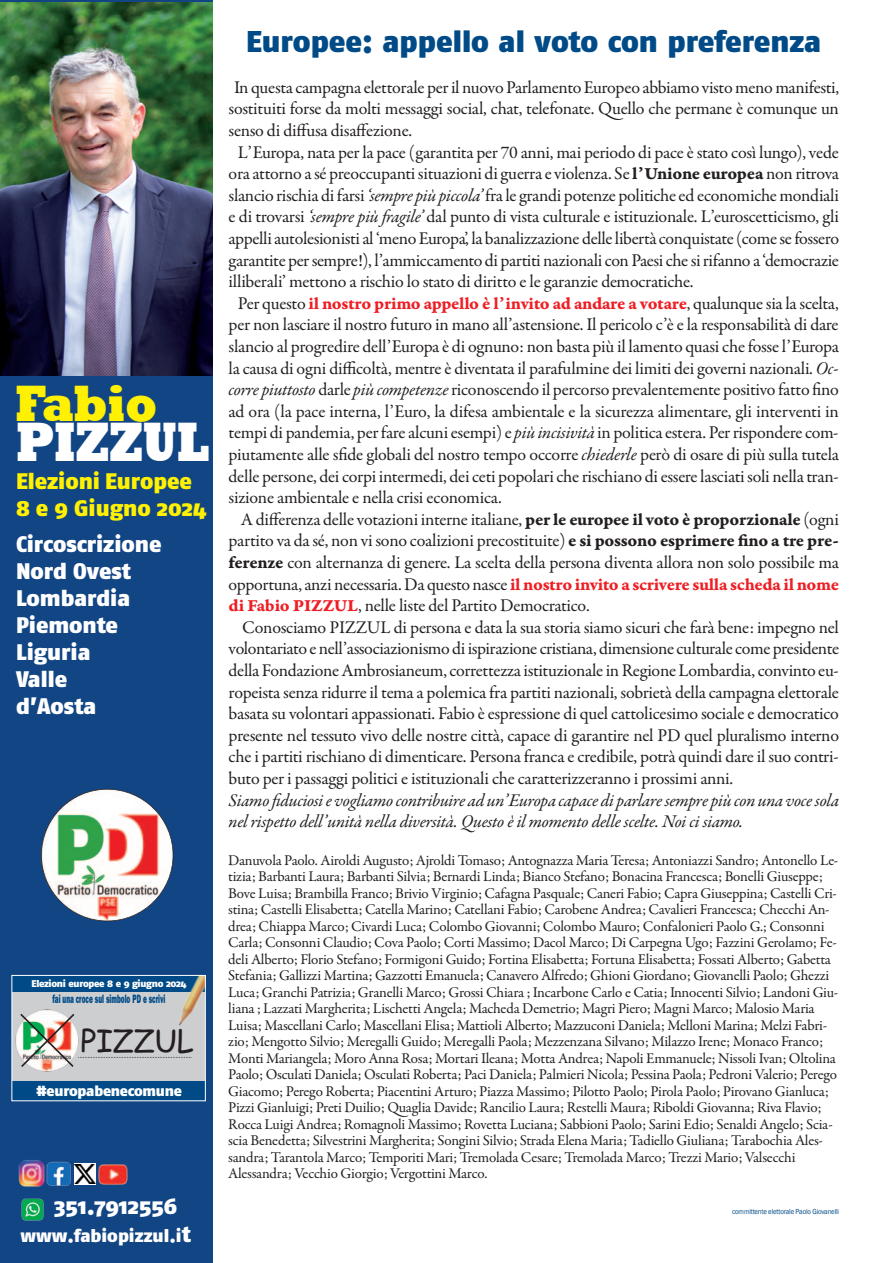
<style>
.page{position:relative;width:893px;height:1263px;background:#fff}
.page>*{position:absolute;margin:0;border:0;box-sizing:border-box;transform-origin:0 0}
.t1{font:800 57px "Rockwell";letter-spacing:-.005em;color:#fff;scale:.82 1}
.t2{font:800 52.5px "Rockwell";letter-spacing:-.005em;color:#fff101;scale:.82 1}
.t3{font:30.9px "Comic Sans MS";letter-spacing:-.015em;color:#231f20}
.t4{font:900 30px "Fago No";color:#004b87}
.t5{font:900 22.5px "Fago No";letter-spacing:-.005em;color:#fff}
.t6{font:900 22.5px "Fago No";color:#fff101}
.t7{font:18px/21.6px "Garamond Premr Pro";letter-spacing:-.015em;color:#231f20;text-align:justify}
.t8{font:italic 18px/21.6px "Garamond Premr Pro";letter-spacing:-.015em;color:#231f20}
.t9{font:900 18px "Fago No";color:#fff}
.t10{font:15px/16.5px "Garamond Premr Pro";letter-spacing:-.015em;color:#231f20}
.t11{font:900 14.55px "Fago No";letter-spacing:-.015em;color:#fff}
.t12{font:800 12.15px "Franklin Gothic";color:#004b87;scale:.53 1}
.t13{font:900 9.75px "Fago No";letter-spacing:-.03em;color:#fff}
.t14{font:7.5px "Franklin Gothic";letter-spacing:-.02em;color:#004b87;scale:.9 1}
.s1{font-size:22.5px}
.s2{font-family:"Garamond Premr Pro Bd Capt"}
.s3{font-style:italic}
.s4{font-family:"Garamond Premr Pro Bd Capt";color:#ee1e24}
</style>
<div class="page">
<div style="left:0;top:0;width:213px;height:1263px;background:#124584"></div>
<img style="left:0;top:3px;width:213px;height:373px">
<img style="left:18px;top:1160px;width:53px;height:27px">
<img style="left:98px;top:1164px;width:30px;height:21px">
<div style="left:74px;top:1163px;width:22px;height:22px;background:#fff"></div>
<img style="left:74px;top:1164px;width:22px;height:20px">
<img style="left:42px;top:789px;width:131px;height:132px;border-radius:50%">
<img style="left:21px;top:1198px;width:23px;height:23px">
<div style="left:12px;top:991px;width:193px;height:89px;background:#cdced0"></div>
<div style="left:12px;top:976px;width:193px;height:15px;background:#004b87"></div>
<div style="left:12px;top:1080px;width:193px;height:20px;background:#004b87"></div>
<img style="left:16px;top:1009px;width:43px;height:63px">
<img style="left:169px;top:977px;width:35px;height:35px">
<svg style="left:19px;top:1012px;width:173px;height:57px"></svg>
<div style="left:11px;top:975px;width:195px;height:126px;border:1px solid #fff"></div>
<p class="t2" style="left:16px;top:371px;width:174px">Fabio</p>
<p class="t1" style="left:16px;top:407px;width:237px">PIZZUL</p>
<p class="t6" style="left:16px;top:473px;width:178px">Elezioni Europee</p>
<p class="t6" style="left:16px;top:500px;width:192px">8 e 9 Giugno 2024</p>
<p class="t5" style="left:16px;top:536px;width:147px">Circoscrizione</p>
<p class="t5" style="left:16px;top:563px;width:117px">Nord Ovest</p>
<p class="t5" style="left:16px;top:590px;width:116px">Lombardia</p>
<p class="t5" style="left:16px;top:617px;width:104px">Piemonte</p>
<p class="t5" style="left:16px;top:644px;width:76px">Liguria</p>
<p class="t5" style="left:16px;top:671px;width:53px">Valle</p>
<p class="t5" style="left:16px;top:698px;width:82px">d’Aosta</p>
<p class="t13" style="left:32px;top:979px;width:156px">Elezioni europee 8 e 9 giugno 2024</p>
<p class="t12" style="left:52px;top:995px;width:215px">fai una croce sul simbolo PD e scrivi</p>
<p class="t3" style="left:81px;top:1023px;width:115px">PIZZUL</p>
<p class="t11" style="left:36px;top:1086px;width:147px">#europabenecomune</p>
<p class="t5" style="left:54px;top:1198px;width:124px">351.7912556</p>
<p class="t9" style="left:21px;top:1229px;width:172px">www.fabiopizzul.i<span class="s1">t</span></p>
<p class="t4" style="left:246px;top:30px;width:577px">Europee: appello al voto con preferenza</p>
<p class="t7" style="left:229px;top:78px;width:612px;text-indent:6px">In questa campagna elettorale per il nuovo Parlamento Europeo abbiamo visto meno manifesti, sostituiti forse da molti messaggi social, chat, telefonate. Quello che permane è comunque un senso di diffusa disaffezione.</p>
<p class="t7" style="left:229px;top:143px;width:612px;text-indent:9px">L’Europa, nata per la pace (garantita per 70 anni, mai periodo di pace è stato così lungo), vede ora attorno a sé preoccupanti situazioni di guerra e violenza. Se <span class="s2">l’Unione europea</span> non ritrova slancio rischia di farsi <span class="s3">‘sempre più piccola’</span>fra le grandi potenze politiche ed economiche mondiali e di trovarsi <span class="s3">‘sempre più fragile’</span> dal punto di vista culturale e istituzionale. L’euroscetticismo, gli appelli autolesionisti al ‘meno Europa’, la banalizzazione delle libertà conquistate (come se fossero garantite per sempre!), l’ammiccamento di partiti nazionali con Paesi che si rifanno a ‘democrazie illiberali’ mettono a rischio lo stato di diritto e le garanzie democratiche.</p>
<p class="t7" style="left:229px;top:294px;width:612px;text-indent:9px">Per questo <span class="s4">il nostro primo appello è l’invito ad andare a votare</span>, qualunque sia la scelta, per non lasciare il nostro futuro in mano all’astensione. Il pericolo c’è e la responsabilità di dare slancio al progredire dell’Europa è di ognuno: non basta più il lamento quasi che fosse l’Europa la causa di ogni difficoltà, mentre è diventata il parafulmine dei limiti dei governi nazionali. <span class="s3">Oc&shy;corre piuttosto</span> darle <span class="s3">più competenze</span> riconoscendo il percorso prevalentemente positivo fatto fino ad ora (la pace interna, l’Euro, la difesa ambientale e la sicurezza alimentare, gli interventi in tempi di pandemia, per fare alcuni esempi) e <span class="s3">più incisività</span> in politica estera. Per rispondere com&shy;piutamente alle sfide globali del nostro tempo occorre <span class="s3">chiederle</span> però di osare di più sulla tutela delle persone, dei corpi intermedi, dei ceti popolari che rischiano di essere lasciati soli nella tran&shy;sizione ambientale e nella crisi economica.</p>
<p class="t7" style="left:229px;top:510px;width:612px;text-indent:12px">A differenza delle votazioni interne italiane, <span class="s2">per le europee il voto è proporzionale</span> (ogni partito va da sé, non vi sono coalizioni precostituite) <span class="s2">e si possono esprimere fino a tre pre&shy;ferenze</span> con alternanza di genere. La scelta della persona diventa allora non solo possibile ma opportuna, anzi necessaria. Da questo nasce <span class="s4">il nostro invito a scrivere sulla scheda il nome di Fabio PIZZUL</span>, nelle liste del Partito Democratico.</p>
<p class="t7" style="left:229px;top:618px;width:612px;text-indent:14px">Conosciamo PIZZUL di persona e data la sua storia siamo sicuri che farà bene: impegno nel volontariato e nell’associazionismo di ispirazione cristiana, dimensione culturale come presidente della Fondazione Ambrosianeum, correttezza istituzionale in Regione Lombardia, convinto eu&shy;ropeista senza ridurre il tema a polemica fra partiti nazionali, sobrietà della campagna elettorale basata su volontari appassionati. Fabio è espressione di quel cattolicesimo sociale e democratico presente nel tessuto vivo delle nostre città, capace di garantire nel PD quel pluralismo interno che i partiti rischiano di dimenticare. Persona franca e credibile, potrà quindi dare il suo contri&shy;buto per i passaggi politici e istituzionali che caratterizzeranno i prossimi anni.</p>
<p class="t8" style="left:229px;top:791px;width:612px">Siamo fiduciosi e vogliamo contribuire ad un’Europa capace di parlare sempre più con una voce sola nel rispetto dell’unità nella diversità. Questo è il momento delle scelte. Noi ci siamo.</p>
<p class="t10" style="left:228px;top:853px;width:611px">Danuvola Paolo. Airoldi Augusto; Ajroldi Tomaso; Antognazza Maria Teresa; Antoniazzi Sandro; Antonello Le&shy;tizia; Barbanti Laura; Barbanti Silvia; Bernardi Linda; Bianco Stefano; Bonacina Francesca; Bonelli Giuseppe; Bove Luisa; Brambilla Franco; Brivio Virginio; Cafagna Pasquale; Caneri Fabio; Capra Giuseppina; Castelli Cri&shy;stina; Castelli Elisabetta; Catella Marino; Catellani Fabio; Carobene Andrea; Cavalieri Francesca; Checchi An&shy;drea; Chiappa Marco; Civardi Luca; Colombo Giovanni; Colombo Mauro; Confalonieri Paolo G.; Consonni Carla; Consonni Claudio; Cova Paolo; Corti Massimo; Dacol Marco; Di Carpegna Ugo; Fazzini Gerolamo; Fe&shy;deli Alberto; Florio Stefano; Formigoni Guido; Fortina Elisabetta; Fortuna Elisabetta; Fossati Alberto; Gabetta Stefania; Gallizzi Martina; Gazzotti Emanuela; Canavero Alfredo; Ghioni Giordano; Giovanelli Paolo; Ghezzi Luca; Granchi Patrizia; Granelli Marco; Grossi Chiara ; Incarbone Carlo e Catia; Innocenti Silvio; Landoni Giu&shy;liana ; Lazzati Margherita; Lischetti Angela; Macheda Demetrio; Magri Piero; Magni Marco; Malosio Maria Luisa; Mascellani Carlo; Mascellani Elisa; Mattioli Alberto; Mazzuconi Daniela; Melloni Marina; Melzi Fabri&shy;zio; Mengotto Silvio; Meregalli Guido; Meregalli Paola; Mezzenzana Silvano; Milazzo Irene; Monaco Franco; Monti Mariangela; Moro Anna Rosa; Mortari Ileana; Motta Andrea; Napoli Emmanuele; Nissoli Ivan; Oltolina Paolo; Osculati Daniela; Osculati Roberta; Paci Daniela; Palmieri Nicola; Pessina Paola; Pedroni Valerio; Perego Giacomo; Perego Roberta; Piacentini Arturo; Piazza Massimo; Pilotto Paolo; Pirola Paolo; Pirovano Gianluca; Pizzi Gianluigi; Preti Duilio; Quaglia Davide; Rancilio Laura; Restelli Maura; Riboldi Giovanna; Riva Flavio; Rocca Luigi Andrea; Romagnoli Massimo; Rovetta Luciana; Sabbioni Paolo; Sarini Edio; Senaldi Angelo; Scia&shy;scia Benedetta; Silvestrini Margherita; Songini Silvio; Strada Elena Maria; Tadiello Giuliana; Tarabochia Ales&shy;sandra; Tarantola Marco; Temporiti Mari; Tremolada Cesare; Tremolada Marco; Trezzi Mario; Valsecchi Alessandra; Vecchio Giorgio; Vergottini Marco.</p>
<p class="t14" style="left:732px;top:1207px;width:120px">committente elettorale Paolo Giovanelli</p>
</div>
